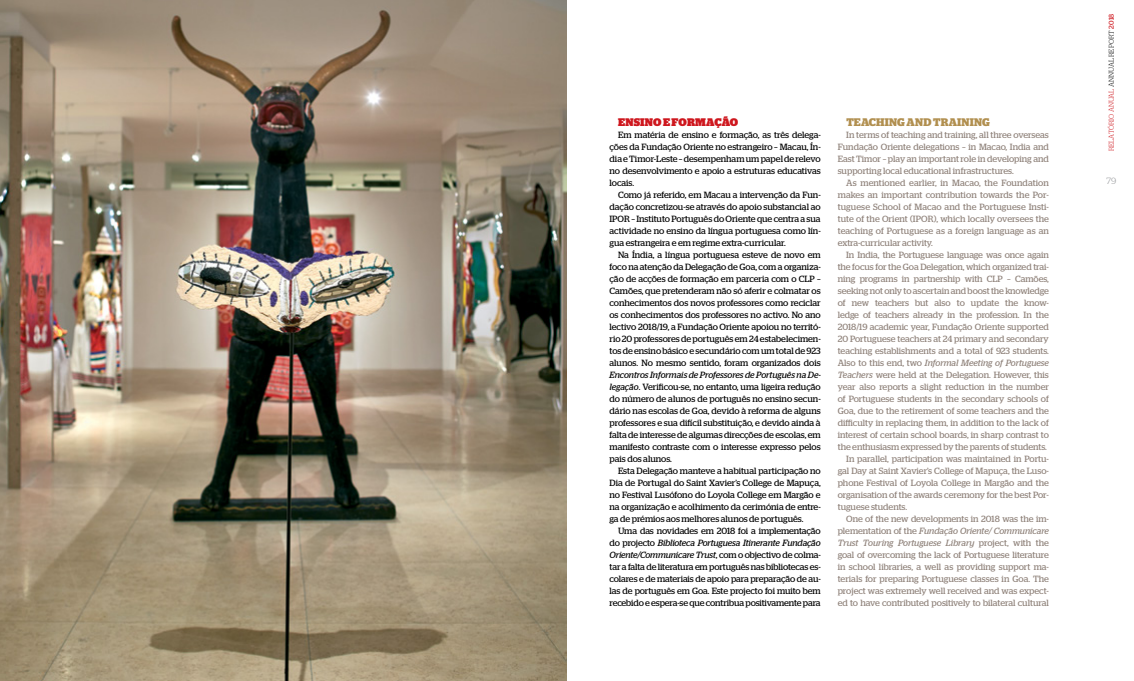
<style>
.page{position:relative;width:1134px;height:681px;background:#fff}
.page>*{position:absolute;margin:0;border:0;box-sizing:border-box;transform-origin:0 0}
.t1{font:700 11px "Stag";color:#b18f4f}
.t2{font:900 11px "Stag";letter-spacing:.015em;color:#ce171e}
.t3{font:9px/12px "Stag";letter-spacing:-.005em;color:#000;text-align:justify}
.t4{font:9px/12px "Stag";letter-spacing:-.005em;color:#8f827a;text-align:justify}
.t5{font:italic 9px "Stag";color:#8f827a}
.t6{font:300 9px "Stag";color:#939598}
.t7{font:300 7px "Stag";color:#ce171e}
.s1{font-style:italic}
.s2{font-style:normal}
.s3{color:#000}
.s4{font-weight:400}
</style>
<div class="page">
<img style="left:0;top:0;width:566px;height:680px">
<p class="t2" style="left:618px;top:115px;width:122px">ENSINO E FORMAÇÃO</p>
<p class="t3" style="left:609px;top:128px;width:213px;text-indent:9px">Em matéria de ensino e formação, as três delega&shy;ções da Fundação Oriente no estrangeiro – Macau, Ín&shy;dia e Timor-Leste – desempenham um papel de relevo no desenvolvimento e apoio a estruturas educativas locais.</p>
<p class="t3" style="left:609px;top:188px;width:213px;text-indent:9px">Como já referido, em Macau a intervenção da Fun&shy;dação concretizou-se através do apoio substancial ao IPOR – Instituto Português do Oriente que centra a sua actividade no ensino da língua portuguesa como lín&shy;gua estrangeira e em regime extra-curricular.</p>
<p class="t3" style="left:609px;top:248px;width:213px;text-indent:9px">Na Índia, a língua portuguesa esteve de novo em foco na atenção da Delegação de Goa, com a organiza&shy;ção de acções de formação em parceria com o CLP – Camões, que pretenderam não só aferir e colmatar os conhecimentos dos novos professores como reciclar os conhecimentos dos professores no activo. No ano lectivo 2018/19, a Fundação Oriente apoiou no territó&shy;rio 20 professores de português em 24 estabelecimen&shy;tos de ensino básico e secundário com um total de 923 alunos. No mesmo sentido, foram organizados dois</p>
<p class="t3" style="left:609px;top:368px;width:213px"><span class="s1">Encontros Informais de Professores de Português na De&shy;legação</span>. Verificou-se, no entanto, uma ligeira redução do número de alunos de português no ensino secun&shy;dário nas escolas de Goa, devido à reforma de alguns professores e sua difícil substituição, e devido ainda à falta de interesse de algumas direcções de escolas, em manifesto contraste com o interesse expresso pelos pais dos alunos.</p>
<p class="t3" style="left:609px;top:464px;width:213px;text-indent:9px">Esta Delegação manteve a habitual participação no Dia de Portugal do Saint Xavier’s College de Mapuça, no Festival Lusófono do Loyola College em Margão e na organização e acolhimento da cerimónia de entre&shy;ga de prémios aos melhores alunos de português.</p>
<p class="t3" style="left:609px;top:524px;width:213px;text-indent:9px">Uma das novidades em 2018 foi a implementação do projecto <span class="s1">Biblioteca Portuguesa Itinerante Fundação Oriente/Communicare Trust</span>, com o objectivo de colma&shy;tar a falta de literatura em português nas bibliotecas es&shy;colares e de materiais de apoio para preparação de au&shy;las de português em Goa. Este projecto foi muito bem recebido e espera-se que contribua positivamente para</p>
<p class="t1" style="left:846px;top:115px;width:16px">TEAC</p>
<p class="t1" style="left:876px;top:115px;width:17px">HING</p>
<p class="t1" style="left:907px;top:115px;width:10px">AND</p>
<p class="t1" style="left:933px;top:115px;width:9px">TRAINING</p>
<p class="t4" style="left:838px;top:128px;width:213px;text-indent:9px">In terms of teaching and training, all three overseas Fundação Oriente delegations – in Macao, India and East Timor – play an important role in developing and supporting local educational infrastructures.</p>
<p class="t4" style="left:838px;top:176px;width:213px;text-indent:9px">As mentioned earlier, in Macao, the Foundation makes an important contribution towards the Por&shy;tuguese School of Macao and the Portuguese Insti&shy;tute of the Orient (IPOR), which locally oversees the teaching of Portuguese as a foreign language as an extra-curricular activity.</p>
<p class="t4" style="left:846px;top:248px;width:204px">In India, the Portuguese language was once again</p>
<p class="t4" style="left:838px;top:260px;width:213px">the focus for the Goa Delegation, which organized trai-</p>
<p class="t4" style="left:838px;top:272px;width:213px">ning programs in partnership with CLP – Camões,</p>
<p class="t4" style="left:838px;top:284px;width:213px">seeking not only to ascertain and boost the knowledge</p>
<p class="t4" style="left:838px;top:296px;width:213px">of new teachers but also to update the know-</p>
<p class="t4" style="left:838px;top:308px;width:213px">ledge of teachers already in the profession. In the</p>
<p class="t4" style="left:838px;top:320px;width:213px">2018/19 academic year, Fundação Oriente supported</p>
<p class="t4" style="left:838px;top:332px;width:213px">20 Portuguese teachers at 24 primary and secondary</p>
<p class="t4" style="left:838px;top:344px;width:213px">teaching establishments and a total of 923 students.</p>
<p class="t5" style="left:838px;top:357px;width:213px"><span class="s2">Also to this end, two</span> Informal Meeting of Portuguese</p>
<p class="t4" style="left:838px;top:368px;width:213px"><span class="s1">Teachers</span> were held at the Delegation. However, this</p>
<p class="t4" style="left:838px;top:380px;width:213px">year also reports a slight reduction in the number</p>
<p class="t4" style="left:838px;top:392px;width:213px">of Portuguese students in the secondary schools of</p>
<p class="t4" style="left:838px;top:404px;width:213px">Goa, due to the retirement of some teachers and the</p>
<p class="t4" style="left:838px;top:416px;width:213px">difficulty in replacing them, in addition to the lack of</p>
<p class="t4" style="left:838px;top:428px;width:213px">interest of certain school boards, in sharp contrast to</p>
<p class="t4" style="left:838px;top:440px;width:211px">the enthusiasm expressed by the parents of students.</p>
<p class="t4" style="left:846px;top:452px;width:204px">In parallel, participation was maintained in Portu-</p>
<p class="t4" style="left:838px;top:464px;width:213px">gal Day at Saint Xavier’s College of Mapuça, the Luso-</p>
<p class="t4" style="left:838px;top:476px;width:213px">phone Festival of Loyola College in Margão and the</p>
<p class="t4" style="left:838px;top:488px;width:213px">organisation of the awards ceremony for the best Por-</p>
<p class="t4" style="left:838px;top:500px;width:71px">tuguese students.</p>
<p class="t4" style="left:846px;top:512px;width:204px">One of the new developments in 2018 was the im-</p>
<p class="t5" style="left:838px;top:525px;width:213px"><span class="s2">plementation of the</span> Fundação Oriente/ Communicare</p>
<p class="t5" style="left:838px;top:537px;width:213px">Trust Touring Portuguese Library <span class="s2">project, with the</span></p>
<p class="t4" style="left:838px;top:548px;width:213px">goal of overcoming the lack of Portuguese literature</p>
<p class="t4" style="left:838px;top:560px;width:213px">in school libraries, a well as providing support ma-</p>
<p class="t4" style="left:838px;top:572px;width:213px">terials for preparing Portuguese classes in Goa. The</p>
<p class="t4" style="left:838px;top:584px;width:213px">project was extremely well received and was expect-</p>
<p class="t4" style="left:838px;top:596px;width:213px">ed to have contributed positively to bilateral cultural</p>
<p class="t7" style="left:1107px;top:151px;width:139px;rotate:-90deg">RELATÓRIO ANUAL <span class="s3">ANNUAL REPORT</span> <span class="s4">2018</span></p>
<p class="t6" style="left:1106px;top:176px;width:11px">79</p>
</div>
